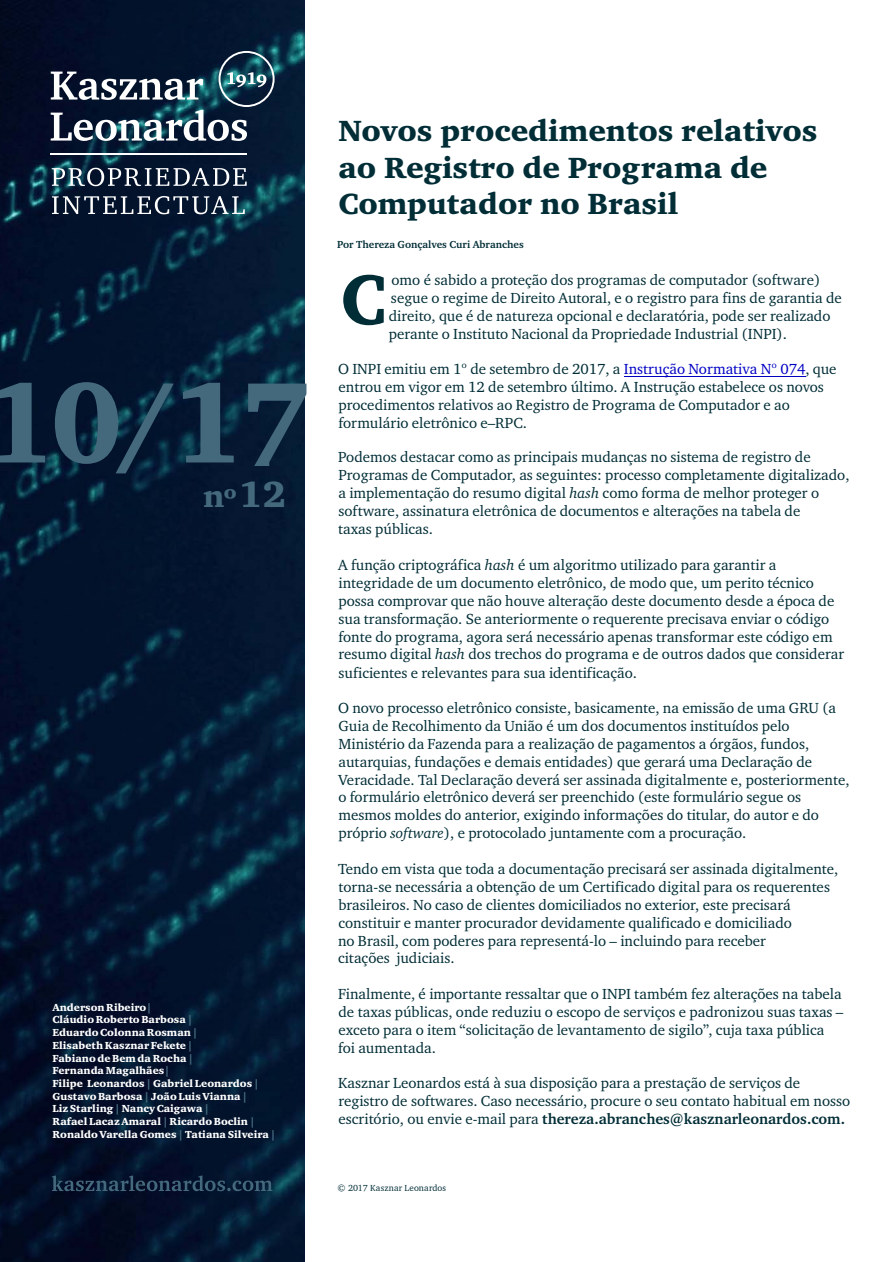
<style>
.page{position:relative;width:893px;height:1262px;background:#fff}
.page>*{position:absolute;margin:0;border:0;box-sizing:border-box;transform-origin:0 0}
.t1{font:900 117.6px "Charter ITC Pro";color:#44697d;scale:.96 1}
.t2{font:900 72.3px "Charter ITC Pro";color:#002d36;scale:.93 1}
.t3{font:900 31.5px "Charter ITC Pro";color:#44697d}
.t4{font:900 30px/36.3px "Charter ITC Pro";color:#002d36}
.t5{font:15px/17.9px "Charter ITC Pro";color:#002d36}
.t6{font:900 10.5px/12.8px "Charter ITC Pro";color:#fff}
.t7{font:700 10.5px "Charter ITC Pro";color:#002d36}
.t8{font:900 10.5px "Charter ITC Pro";color:#44697d}
.t9{font:9px "Charter BT";letter-spacing:.015em;color:#002d36}
.s1{font-size:37.5px}
.s2{color:#44697d}
.s3{color:#0000c4}
.s4{font-style:italic}
.s5{font-weight:700}
</style>
<div class="page">
<img style="left:0;top:0;width:304px;height:1262px">
<svg style="left:52px;top:1175px;width:220px;height:16px;background:#172c44"></svg>
<hr style="left:624px;top:376px;width:181px;height:1px;background:#0000c4">
<svg style="left:52px;top:168px;width:195px;height:18px"></svg>
<svg style="left:52px;top:196px;width:193px;height:18px;background:#415062"></svg>
<hr style="left:51px;top:153px;width:196px;height:2px;background:#fff">
<svg style="left:51px;top:51px;width:223px;height:90px"></svg>
<h1 class="t1" style="left:-17px;top:375px;width:343px">10/17</h1>
<h3 class="t3" style="left:203px;top:483px;width:85px">nº <span class="s1">12</span></h3>
<p class="t6" style="left:52px;top:1001px;width:208px">Anderson Ribeiro<span class="s2">|<br></span>Cláudio Roberto Barbosa <span class="s2">|<br></span>Eduardo Colonna Rosman <span class="s2">|<br></span>Elisabeth Kasznar Fekete <span class="s2">|<br></span>Fabiano de Bem da Rocha <span class="s2">|<br></span>Fernanda Magalhães<span class="s2">|<br></span>Filipe Leonardos Gabriel Leonardos<span class="s2">|</span></p>
<p class="t6" style="left:52px;top:1078px;width:197px;text-align:center"><span class="s2">|<br></span>Gustavo Barbosa João Luis Vianna <span class="s2">|</span></p>
<p class="t6" style="left:52px;top:1090px;width:158px;text-indent:92px"><span class="s2">|<br></span>Liz Starling Nancy Caigawa <span class="s2">|</span></p>
<p class="t6" style="left:52px;top:1103px;width:204px;text-indent:62px"><span class="s2">|<br></span>Rafael Lacaz Amaral Ricardo Boclin<span class="s2">|</span></p>
<p class="t6" style="left:52px;top:1116px;width:225px;text-align:center"><span class="s2">|<br></span>Ronaldo Varella Gomes Tatiana Silveira<span class="s2">|</span></p>
<p class="t8" style="left:178px;top:1130px;width:7px">|</p>
<h3 class="t4" style="left:338px;top:116px;width:481px">Novos procedimentos relativos ao Registro de Programa de<br>Computador no Brasil</h3>
<p class="t7" style="left:337px;top:238px;width:188px">Por Thereza Gonçalves Curi Abranches</p>
<h2 class="t2" style="left:340px;top:270px;width:50px">C</h2>
<p class="t5" style="left:389px;top:271px;width:454px">omo é sabido a proteção dos programas de computador (software) segue o regime de Direito Autoral, e o registro para fins de garantia de direito, que é de natureza opcional e declaratória, pode ser realizado perante o Instituto Nacional da Propriedade Industrial (INPI).</p>
<p class="t5" style="left:338px;top:360px;width:500px">O INPI emitiu em 1º de setembro de 2017, a <span class="s3">Instrução Normativa Nº 074</span>, que entrou em vigor em 12 de setembro último. A Instrução estabelece os novos procedimentos relativos ao Registro de Programa de Computador e ao formulário eletrônico e–RPC.</p>
<p class="t5" style="left:338px;top:448px;width:513px">Podemos destacar como as principais mudanças no sistema de registro de Programas de Computador, as seguintes: processo completamente digitalizado, a implementação do resumo digital <span class="s4">hash</span> como forma de melhor proteger o software, assinatura eletrônica de documentos e alterações na tabela de<br>taxas públicas.</p>
<p class="t5" style="left:338px;top:555px;width:507px">A função criptográfica <span class="s4">hash</span> é um algoritmo utilizado para garantir a integridade de um documento eletrônico, de modo que, um perito técnico possa comprovar que não houve alteração deste documento desde a época de sua transformação. Se anteriormente o requerente precisava enviar o código fonte do programa, agora será necessário apenas transformar este código em resumo digital <span class="s4">hash</span> dos trechos do programa e de outros dados que considerar suficientes e relevantes para sua identificação.</p>
<p class="t5" style="left:338px;top:699px;width:513px">O novo processo eletrônico consiste, basicamente, na emissão de uma GRU (a Guia de Recolhimento da União é um dos documentos instituídos pelo Ministério da Fazenda para a realização de pagamentos a órgãos, fundos, autarquias, fundações e demais entidades) que gerará uma Declaração de Veracidade. Tal Declaração deverá ser assinada digitalmente e, posteriormente, o formulário eletrônico deverá ser preenchido (este formulário segue os mesmos moldes do anterior, exigindo informações do titular, do autor e do próprio <span class="s4">software</span>), e protocolado juntamente com a procuração.</p>
<p class="t5" style="left:338px;top:860px;width:501px">Tendo em vista que toda a documentação precisará ser assinada digitalmente, torna-se necessária a obtenção de um Certificado digital para os requerentes brasileiros. No caso de clientes domiciliados no exterior, este precisará constituir e manter procurador devidamente qualificado e domiciliado<br>no Brasil, com poderes para representá-lo – incluindo para receber<br>citações judiciais.</p>
<p class="t5" style="left:338px;top:984px;width:507px">Finalmente, é importante ressaltar que o INPI também fez alterações na tabela de taxas públicas, onde reduziu o escopo de serviços e padronizou suas taxas – exceto para o item “solicitação de levantamento de sigilo”, cuja taxa pública foi aumentada.</p>
<p class="t5" style="left:338px;top:1074px;width:513px">Kasznar Leonardos está à sua disposição para a prestação de serviços de registro de softwares. Caso necessário, procure o seu contato habitual em nosso escritório, ou envie e-mail para <span class="s5">thereza.abranches@kasznarleonardos.com.</span></p>
<p class="t9" style="left:337px;top:1181px;width:110px">© 2017 Kasznar Leonardos</p>
</div>
